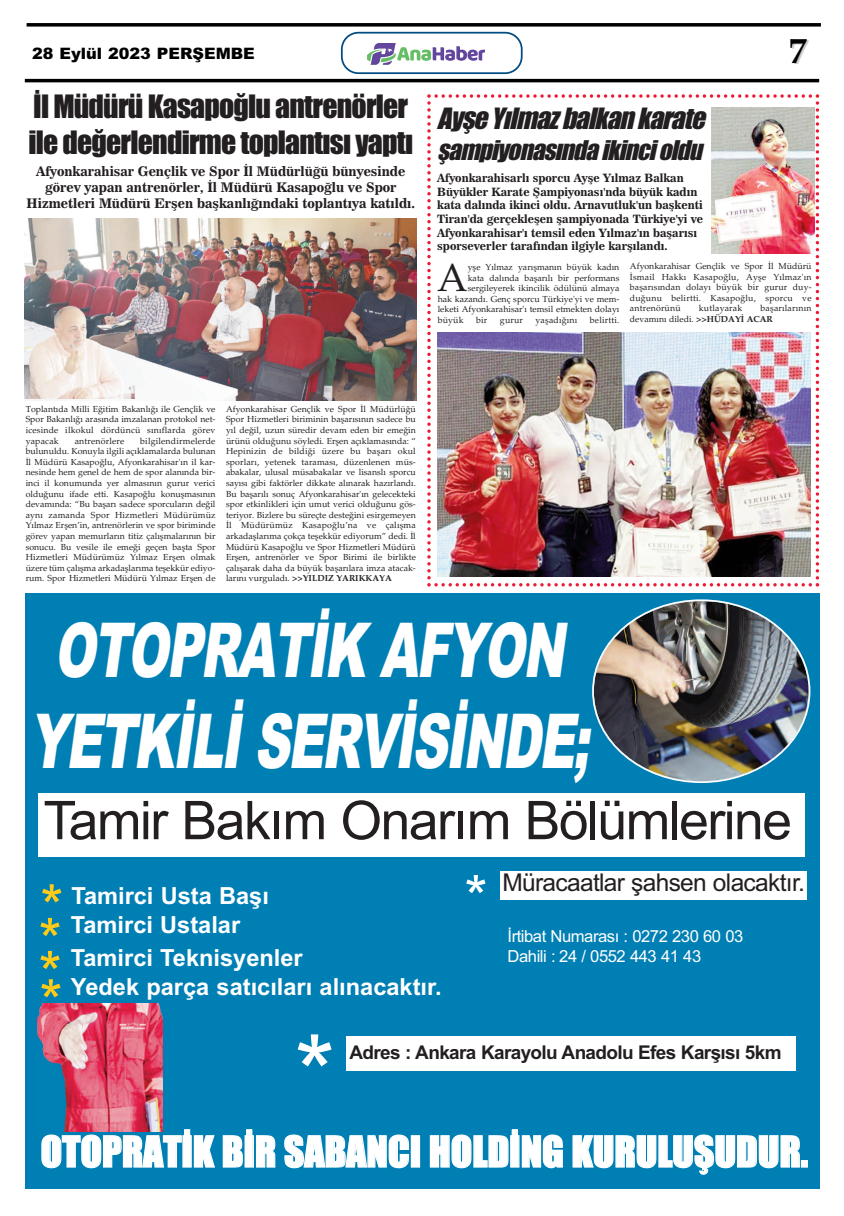
<style>
.page{position:relative;width:844px;height:1216px;background:#fff}
.page>*{position:absolute;margin:0;border:0;box-sizing:border-box;transform-origin:0 0}
.t1{font:105.17px "Arial";color:#fff}
.t2{font:900 75.77px/90.9px "Arial";color:#fff;text-align:center;scale:.65 1}
.t3{font:59.76px "Arial";color:#fecb16}
.t4{font:59.76px "Arial";color:#fff}
.t5{font:53.46px "Arial";letter-spacing:-.03em;color:#231f20}
.t6{font:39.55px "Impact";color:#fff}
.t7{font:39.29px "Palatino";color:#231f20}
.t8{font:700 36.57px "Palatino";color:#000}
.t9{font:29.75px/35.7px "Impact";letter-spacing:-.025em;color:#231f20}
.t10{font:italic 27.12px "Impact";color:#231f20}
.t11{font:italic 25.11px "Impact";color:#231f20}
.t12{font:24.5px "Arial";letter-spacing:-.03em;color:#231f20}
.t13{font:700 23.54px/33.2px "Arial";color:#fff}
.t14{font:700 18.99px "Arial";letter-spacing:-.035em;color:#231f20}
.t15{font:16.62px/19.9px "Arial";letter-spacing:-.03em;color:#fff}
.t16{font:900 15.75px "Arial";color:#000}
.t17{font:13.12px/15.8px "News 706 BT Bold C";color:#231f20;text-align:center}
.t18{font:11.38px/13.7px "News 706 BT Bold C";color:#231f20}
.t19{font:8.75px/10.6px "Palatino";color:#231f20;text-align:justify}
.t20{font:8.75px "Palatino";letter-spacing:.02em;color:#231f20}
.s1{font-weight:700}
</style>
<div class="page">
<svg style="left:27px;top:23px;width:793px;height:4px;background:#1f1f1f"></svg>
<hr style="left:25px;top:79px;width:794px;height:3px;background:#000">
<svg style="left:341px;top:32px;width:181px;height:42px"></svg>
<img style="left:367px;top:41px;width:117px;height:26px">
<div style="left:25px;top:593px;width:794px;height:595px;background:#007fb4"></div>
<div style="left:38px;top:793px;width:766px;height:64px;background:#fff"></div>
<div style="left:500px;top:871px;width:307px;height:28px;background:#fff"></div>
<div style="left:347px;top:1036px;width:448px;height:34px;background:#fff"></div>
<img style="left:592px;top:599px;width:218px;height:184px">
<img style="left:37px;top:1003px;width:126px;height:128px">
<img style="left:25px;top:219px;width:391px;height:182px">
<img style="left:25px;top:295px;width:110px;height:103px">
<svg style="left:427px;top:94px;width:392px;height:492px"></svg>
<img style="left:711px;top:107px;width:103px;height:146px">
<img style="left:437px;top:332px;width:373px;height:245px">
<h3 class="t16" style="left:32px;top:44px;width:224px">28 Eylül 2023 PERŞEMBE</h3>
<h3 class="t8" style="left:788px;top:28px;width:20px">7</h3>
<h3 class="t9" style="left:28px;top:90px;width:386px">İl Müdürü Kasapoğlu antrenörler ile değerlendirme toplantısı yaptı</h3>
<h3 class="t17" style="left:27px;top:164px;width:390px">Afyonkarahisar Gençlik ve Spor İl Müdürlüğü bünyesinde görev yapan antrenörler, İl Müdürü Kasapoğlu ve Spor<br>Hizmetleri Müdürü Erşen başkanlığındaki toplantıya katıldı.</h3>
<h3 class="t10" style="left:437px;top:104px;width:278px">Ayşe Yılmaz balkan karate</h3>
<h3 class="t11" style="left:437px;top:137px;width:274px">şampiyonasında ikinci oldu</h3>
<p class="t18" style="left:437px;top:171px;width:267px">Afyonkarahisarlı sporcu Ayşe Yılmaz Balkan Büyükler Karate Şampiyonası'nda büyük kadın kata dalında ikinci oldu. Arnavutluk'un başkenti Tiran'da gerçekleşen şampiyonada Türkiye'yi ve Afyonkarahisar'ı temsil eden Yılmaz'ın başarısı sporseverler tarafından ilgiyle karşılandı.</p>
<h3 class="t7" style="left:437px;top:255px;width:32px">A</h3>
<p class="t19" style="left:467px;top:262px;width:153px">yşe Yılmaz yarışmanın büyük kadın</p>
<p class="t19" style="left:629px;top:261px;width:183px">Afyonkarahisar Gençlik ve Spor İl Müdürü İsmail Hakkı Kasapoğlu, Ayşe Yılmaz'ın başarısından dolayı büyük bir gurur duy&shy;duğunu belirtti. Kasapoğlu, sporcu ve antrenörünü</p>
<p class="t19" style="left:467px;top:272px;width:153px">kata dalında başarılı bir performans</p>
<p class="t19" style="left:467px;top:283px;width:153px">sergileyerek ikincilik ödülünü almaya</p>
<p class="t19" style="left:437px;top:293px;width:183px">hak kazandı. Genç sporcu Türkiye'yi ve mem-</p>
<p class="t19" style="left:437px;top:304px;width:183px">leketi Afyonkarahisar'ı temsil etmekten dolayı</p>
<p class="t19" style="left:437px;top:315px;width:27px">büyük</p>
<p class="t19" style="left:476px;top:315px;width:13px">bir</p>
<p class="t19" style="left:500px;top:315px;width:25px">gurur</p>
<p class="t20" style="left:535px;top:315px;width:43px">yaşadığını</p>
<p class="t20" style="left:589px;top:315px;width:31px">belirtti.</p>
<p class="t19" style="left:629px;top:303px;width:183px;text-indent:131px">başarılarının devamını diledi. <span class="s1">&gt;&gt;HÜDAYİ ACAR</span></p>
<p class="t20" style="left:698px;top:303px;width:45px">kutlayarak</p>
<p class="t19" style="left:26px;top:403px;width:191px">Toplantıda Milli Eğitim Bakanlığı ile Gençlik ve Spor Bakanlığı arasında imzalanan protokol net&shy;icesinde ilkokul dördüncü sınıflarda görev yapacak</p>
<p class="t19" style="left:26px;top:435px;width:191px;text-indent:115px">bilgilendirmelerde bulunuldu. Konuyla ilgili açıklamalarda bulunan İl Müdürü Kasapoğlu, Afyonkarahisar'ın il kar&shy;nesinde hem genel de hem de spor alanında bir&shy;inci il konumunda yer almasının gurur verici olduğunu ifade etti. Kasapoğlu konuşmasının devamında: “Bu başarı sadece sporcuların değil aynı zamanda Spor Hizmetleri Müdürümüz Yılmaz Erşen’in, antrenörlerin ve spor biriminde görev yapan memurların titiz çalışmalarının bir sonucu. Bu vesile ile emeği geçen başta Spor Hizmetleri Müdürümüz Yılmaz Erşen olmak üzere tüm çalışma arkadaşlarıma teşekkür ediyo&shy;rum. Spor Hizmetleri Müdürü Yılmaz Erşen de</p>
<p class="t20" style="left:75px;top:435px;width:51px">antrenörlere</p>
<p class="t19" style="left:226px;top:403px;width:191px">Afyonkarahisar Gençlik ve Spor İl Müdürlüğü Spor Hizmetleri biriminin başarısının sadece bu yıl değil, uzun süredir devam eden bir emeğin ürünü olduğunu söyledi. Erşen açıklamasında: “ Hepinizin de bildiği üzere bu başarı okul sporları, yetenek taraması, düzenlenen müs&shy;abakalar, ulusal müsabakalar ve lisanslı sporcu sayısı gibi faktörler dikkate alınarak hazırlandı.<br>Bu başarılı sonuç Afyonkarahisar'ın gelecekteki spor etkinlikleri için umut verici olduğunu gös&shy;teriyor. Bizlere bu süreçte desteğini esirgemeyen İl Müdürümüz Kasapoğlu’na ve çalışma arkadaşlarıma çokça teşekkür ediyorum” dedi. İl Müdürü Kasapoğlu ve Spor Hizmetleri Müdürü Erşen, antrenörler ve Spor Birimi ile birlikte çalışarak daha da büyük başarılara imza atacak&shy;larını vurguladı. <span class="s1">&gt;&gt;YILDIZ YARIKKAYA</span></p>
<h2 class="t2" style="left:29px;top:605px;width:884px">OTOPRATİK AFYON<br>YETKİLİ SERVİSİNDE;</h2>
<h3 class="t5" style="left:43px;top:789px;width:749px">Tamir Bakım Onarım Bölümlerine</h3>
<h3 class="t12" style="left:502px;top:868px;width:304px">Müracaatlar şahsen olacaktır.</h3>
<h3 class="t4" style="left:464px;top:862px;width:25px">*</h3>
<h3 class="t3" style="left:40px;top:872px;width:25px">*</h3>
<h3 class="t13" style="left:71px;top:878px;width:199px">Tamirci Usta Başı</h3>
<h3 class="t3" style="left:38px;top:905px;width:25px">*</h3>
<h3 class="t3" style="left:38px;top:938px;width:25px">*</h3>
<h3 class="t3" style="left:39px;top:967px;width:25px">*</h3>
<h3 class="t13" style="left:71px;top:908px;width:233px">Tamirci Ustalar<br>Tamirci Teknisyenler</h3>
<h3 class="t15" style="left:507px;top:926px;width:237px">İrtibat Numarası : 0272 230 60 03<br>Dahili : 24 / 0552 443 41 43</h3>
<h3 class="t13" style="left:71px;top:970px;width:372px">Yedek parça satıcıları alınacaktır.</h3>
<h1 class="t1" style="left:294px;top:1013px;width:42px">*</h1>
<h3 class="t14" style="left:349px;top:1040px;width:433px">Adres : Ankara Karayolu Anadolu Efes Karşısı 5km</h3>
<h3 class="t6" style="left:41px;top:1130px;width:768px">OTOPRATİK BİR SABANCI HOLDİNG KURULUŞUDUR.</h3>
</div>
